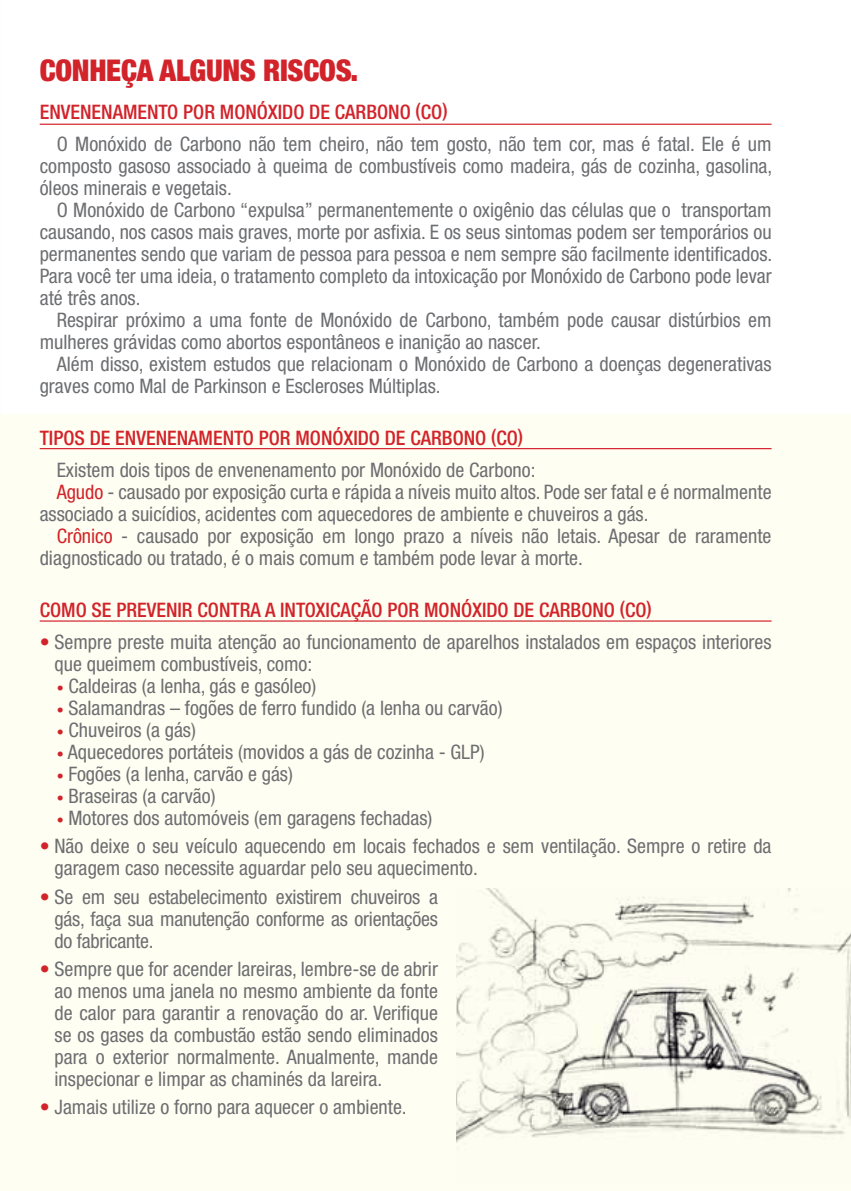
<style>
.page{position:relative;width:851px;height:1191px;background:#fff}
.page>*{position:absolute;margin:0;border:0;box-sizing:border-box;transform-origin:0 0}
.t1{font:900 condensed 30px "Helvetica Neue LT Std";letter-spacing:-.01em;color:#d2232a}
.t2{font:condensed 20px/22px "Helvetica Neue LT Std";color:#6d6e71;text-align:justify}
.t3{font:500 condensed 20px "Helvetica Neue LT Std";color:#d2232a}
.s1{color:#d2232a}
.s2{font-size:14px;color:#d2232a}
</style>
<div class="page">
<div style="left:0;top:414px;width:850px;height:777px;background:#fffef2"></div>
<hr style="left:40px;top:124px;width:731px;height:1px;background:#d2232a">
<hr style="left:40px;top:448px;width:731px;height:1px;background:#d2232a">
<hr style="left:40px;top:620px;width:731px;height:1px;background:#d2232a">
<img style="left:456px;top:888px;width:394px;height:255px">
<h1 class="t1" style="left:40px;top:52px;width:320px">CONHEÇA ALGUNS RISCOS.</h1>
<p class="t3" style="left:40px;top:100px;width:409px">ENVENENAMENTO POR MONÓXIDO DE CARBONO (CO)</p>
<p class="t2" style="left:40px;top:133px;width:734px;text-indent:17px">O Monóxido de Carbono não tem cheiro, não tem gosto, não tem cor, mas é fatal. Ele é um composto gasoso associado à queima de combustíveis como madeira, gás de cozinha, gasolina, óleos minerais e vegetais.</p>
<p class="t2" style="left:40px;top:199px;width:734px;text-indent:17px">O Monóxido de Carbono “expulsa” permanentemente o oxigênio das células que o transportam causando, nos casos mais graves, morte por asfixia. E os seus sintomas podem ser temporários ou permanentes sendo que variam de pessoa para pessoa e nem sempre são facilmente identificados.<br>Para você ter uma ideia, o tratamento completo da intoxicação por Monóxido de Carbono pode levar até três anos.</p>
<p class="t2" style="left:40px;top:309px;width:733px;text-indent:17px">Respirar próximo a uma fonte de Monóxido de Carbono, também pode causar distúrbios em mulheres grávidas como abortos espontâneos e inanição ao nascer.</p>
<p class="t2" style="left:40px;top:353px;width:733px;text-indent:17px">Além disso, existem estudos que relacionam o Monóxido de Carbono a doenças degenerativas graves como Mal de Parkinson e Escleroses Múltiplas.</p>
<p class="t3" style="left:40px;top:426px;width:485px">TIPOS DE ENVENENAMENTO POR MONÓXIDO DE CARBONO (CO)</p>
<p class="t2" style="left:57px;top:459px;width:480px">Existem dois tipos de envenenamento por Monóxido de Carbono:</p>
<p class="t2" style="left:57px;top:481px;width:716px"><span class="s1">Agudo</span> - causado por exposição curta e rápida a níveis muito altos. Pode ser fatal e é normalmente</p>
<p class="t2" style="left:40px;top:503px;width:610px">associado a suicídios, acidentes com aquecedores de ambiente e chuveiros a gás.</p>
<p class="t2" style="left:57px;top:525px;width:716px"><span class="s1">Crônico</span> - causado por exposição em longo prazo a níveis não letais. Apesar de raramente</p>
<p class="t2" style="left:40px;top:547px;width:544px">diagnosticado ou tratado, é o mais comum e também pode levar à morte.</p>
<p class="t3" style="left:40px;top:598px;width:613px">COMO SE PREVENIR CONTRA A INTOXICAÇÃO POR MONÓXIDO DE CARBONO (CO)</p>
<p class="t2" style="left:54px;top:631px;width:718px;text-indent:-15px"><span class="s1">•</span> Sempre preste muita atenção ao funcionamento de aparelhos instalados em espaços interiores que queimem combustíveis, como:</p>
<p class="t2" style="left:57px;top:675px;width:261px"><span class="s2">•</span> Caldeiras (a lenha, gás e gasóleo)</p>
<p class="t2" style="left:57px;top:697px;width:447px"><span class="s2">•</span> Salamandras – fogões de ferro fundido (a lenha ou carvão)</p>
<p class="t2" style="left:57px;top:719px;width:141px"><span class="s2">•</span> Chuveiros (a gás)</p>
<p class="t2" style="left:57px;top:741px;width:429px"><span class="s2">•</span> Aquecedores portáteis (movidos a gás de cozinha - GLP)</p>
<p class="t2" style="left:57px;top:763px;width:237px"><span class="s2">•</span> Fogões (a lenha, carvão e gás)</p>
<p class="t2" style="left:57px;top:785px;width:160px"><span class="s2">•</span> Braseiras (a carvão)</p>
<p class="t2" style="left:57px;top:807px;width:377px"><span class="s2">•</span> Motores dos automóveis (em garagens fechadas)</p>
<p class="t2" style="left:54px;top:835px;width:718px;text-indent:-15px"><span class="s1">•</span> Não deixe o seu veículo aquecendo em locais fechados e sem ventilação. Sempre o retire da garagem caso necessite aguardar pelo seu aquecimento.</p>
<p class="t2" style="left:54px;top:885px;width:385px;text-indent:-15px"><span class="s1">•</span> Se em seu estabelecimento existirem chuveiros a gás, faça sua manutenção conforme as orientações do fabricante.</p>
<p class="t2" style="left:54px;top:957px;width:385px;text-indent:-15px"><span class="s1">•</span> Sempre que for acender lareiras, lembre-se de abrir ao menos uma janela no mesmo ambiente da fonte de calor para garantir a renovação do ar. Verifique se os gases da combustão estão sendo eliminados para o exterior normalmente. Anualmente, mande inspecionar e limpar as chaminés da lareira.</p>
<p class="t2" style="left:40px;top:1095px;width:368px"><span class="s1">•</span> Jamais utilize o forno para aquecer o ambiente.</p>
</div>
